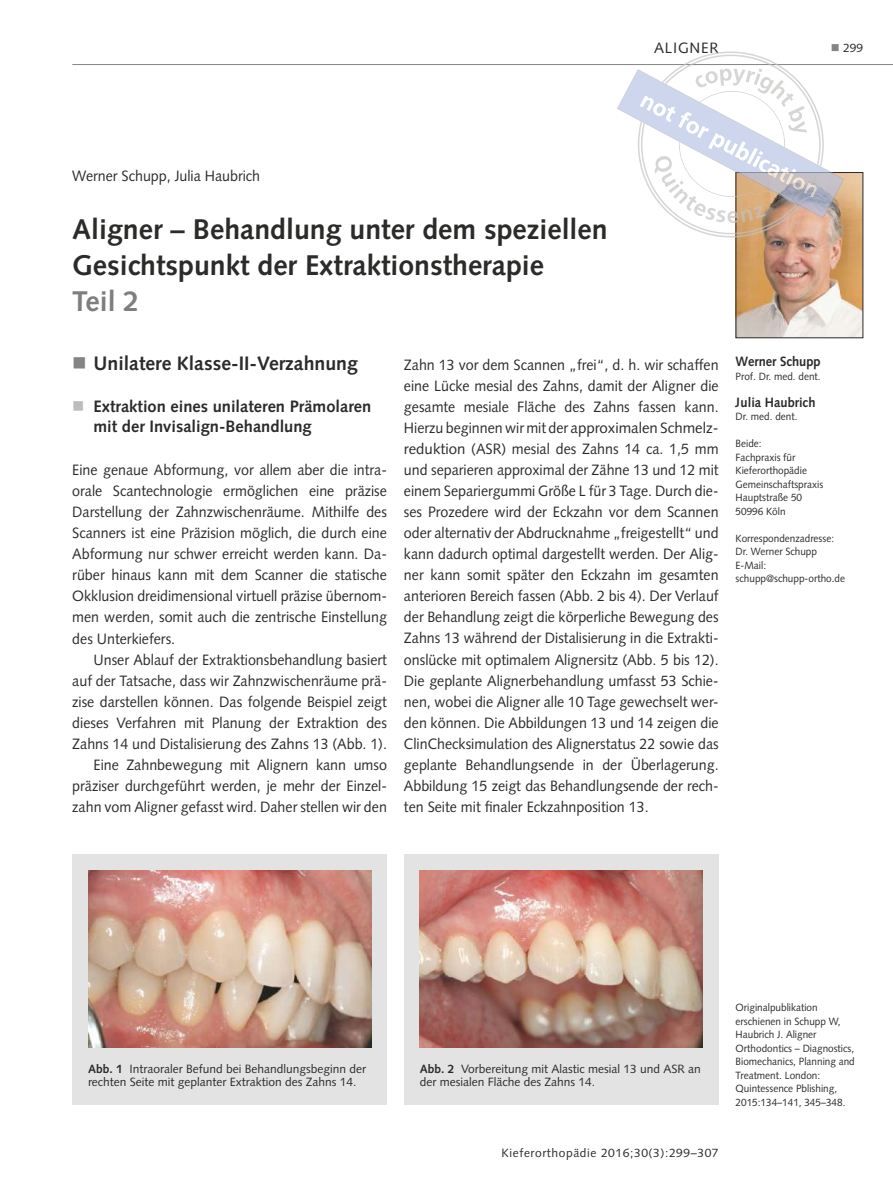
<style>
.page{position:relative;width:893px;height:1191px;background:#fff}
.page>*{position:absolute;margin:0;border:0;box-sizing:border-box;transform-origin:0 0}
.t1{font:700 28.5px/36px "Syntax LT Std";color:#2b2b2a}
.t2{font:700 28.5px "Syntax LT Std";color:#7e7e7e}
.t3{font:700 19.5px "Syntax LT Std";color:#2b2b2a}
.t4{font:700 16.5px/19.8px "Syntax LT Std";color:#2b2b2a}
.t5{font:15px/21px "Syntax LT Std";color:#2b2b2a;text-align:justify;scale:.95 1}
.t6{font:15px "Syntax LT Std";letter-spacing:.05em;color:#2b2b2a}
.t7{font:700 13.5px "Syntax LT Std";color:#2b2b2a;scale:.95 1}
.t8{font:12px/13.5px "Syntax LT Std";color:#2b2b2a}
.t9{font:12px "Syntax LT Std";letter-spacing:.05em;color:#2b2b2a}
.t10{font:10.5px/13.5px "Syntax LT Std";color:#2b2b2a;scale:.95 1}
.s1{color:#848485}
.s2{font-weight:700}
</style>
<div class="page">
<hr style="left:72px;top:64px;width:821px;height:1px;background:#848485">
<img style="left:738px;top:174px;width:123px;height:162px">
<div style="left:72px;top:854px;width:315px;height:251px;background:#e4e3e3"></div>
<img style="left:88px;top:870px;width:283px;height:177px">
<div style="left:404px;top:854px;width:315px;height:251px;background:#e4e3e3"></div>
<img style="left:420px;top:870px;width:283px;height:177px">
<svg style="left:617px;top:51px;width:227px;height:186px"></svg>
<p class="t5" style="left:72px;top:165px;width:199px">Werner Schupp, Julia Haubrich</p>
<h1 class="t1" style="left:72px;top:211px;width:537px">Aligner – Behandlung unter dem speziellen<br>Gesichtspunkt der Extraktionstherapie</h1>
<h1 class="t2" style="left:72px;top:284px;width:69px">Teil 2</h1>
<p class="t6" style="left:654px;top:39px;width:66px">Aligner</p>
<p class="t8" style="left:831px;top:41px;width:34px"><span class="s1">■</span> 299</p>
<h2 class="t3" style="left:94px;top:352px;width:266px">Unilatere Klasse-II-Verzahnung</h2>
<p class="t4" style="left:94px;top:397px;width:279px">Extraktion eines unilateren Prämolaren mit der Invisalign-Behandlung</p>
<p class="t5" style="left:72px;top:460px;width:333px">Eine genaue Abformung, vor allem aber die intra&shy;orale Scantechnologie ermöglichen eine präzise Darstellung der Zahnzwischenräume. Mithilfe des Scanners ist eine Präzision möglich, die durch eine Abformung nur schwer erreicht werden kann. Da&shy;rüber hinaus kann mit dem Scanner die statische Okklusion dreidimensional virtuell präzise übernom&shy;men werden, somit auch die zentrische Einstellung des Unterkiefers.</p>
<p class="t5" style="left:72px;top:649px;width:333px;text-align:right">Unser Ablauf der Extraktionsbehandlung basiert auf der Tatsache, dass wir Zahnzwischenräume prä&shy;zise darstellen können. Das folgende Beispiel zeigt dieses Verfahren mit Planung der Extraktion des Zahns 14 und Distalisierung des Zahns 13 (Abb. 1).<br>Eine Zahnbewegung mit Alignern kann umso präziser durchgeführt werden, je mehr der Einzel&shy;zahn vom Aligner gefasst wird. Daher stellen wir den</p>
<p class="t5" style="left:404px;top:355px;width:333px">Zahn 13 vor dem Scannen „frei“, d. h. wir schaffen eine Lücke mesial des Zahns, damit der Aligner die gesamte mesiale Fläche des Zahns fassen kann.<br>Hierzu beginnen wir mit der approximalen Schmelz&shy;reduktion (ASR) mesial des Zahns 14 ca. 1,5 mm und separieren approximal der Zähne 13 und 12 mit einem Separiergummi Größe L für 3 Tage. Durch die&shy;ses Prozedere wird der Eckzahn vor dem Scannen oder alternativ der Abdrucknahme „freigestellt“ und kann dadurch optimal dargestellt werden. Der Alig&shy;ner kann somit später den Eckzahn im gesamten anterioren Bereich fassen (Abb. 2 bis 4). Der Verlauf der Behandlung zeigt die körperliche Bewegung des Zahns 13 während der Distalisierung in die Extrakti&shy;onslücke mit optimalem Alignersitz (Abb. 5 bis 12).<br>Die geplante Alignerbehandlung umfasst 53 Schie&shy;nen, wobei die Aligner alle 10 Tage gewechselt wer&shy;den können. Die Abbildungen 13 und 14 zeigen die ClinChecksimulation des Alignerstatus 22 sowie das geplante Behandlungsende in der Überlagerung.<br>Abbildung 15 zeigt das Behandlungsende der rech&shy;ten Seite mit finaler Eckzahnposition 13.</p>
<p class="t7" style="left:736px;top:354px;width:91px">Werner Schupp</p>
<p class="t10" style="left:736px;top:369px;width:91px">Prof. Dr. med. dent.</p>
<p class="t7" style="left:736px;top:394px;width:86px">Julia Haubrich</p>
<p class="t10" style="left:736px;top:410px;width:67px">Dr. med. dent.</p>
<p class="t10" style="left:736px;top:437px;width:94px">Beide:<br>Fachpraxis für<br>Kieferorthopädie<br>Gemeinschaftspraxis<br>Hauptstraße 50<br>50996 Köln</p>
<p class="t10" style="left:736px;top:531px;width:117px">Korrespondenzadresse:<br>Dr. Werner Schupp<br>E-Mail: schupp@schupp-ortho.de</p>
<p class="t8" style="left:88px;top:1061px;width:280px"><span class="s2">Abb. 1</span> I ntraoraler Befund bei Behandlungsbeginn der rechten Seite mit geplanter Extraktion des Zahns 14.</p>
<p class="t8" style="left:420px;top:1061px;width:283px"><span class="s2">Abb. 2</span> Vorbereitung mit Alastic mesial 13 und ASR an der mesialen Fläche des Zahns 14.</p>
<p class="t9" style="left:502px;top:1145px;width:219px">Kieferorthopädie 2016;30(3):299–307</p>
<p class="t10" style="left:736px;top:1000px;width:127px">Originalpublikation erschienen in Schupp W,<br>Haubrich J. Aligner<br>Orthodontics – Diagnostics,<br>Biomechanics, Planning and<br>Treatment. London:<br>Quintessence Pblishing,<br>2015:134–141, 345–348.</p>
</div>
